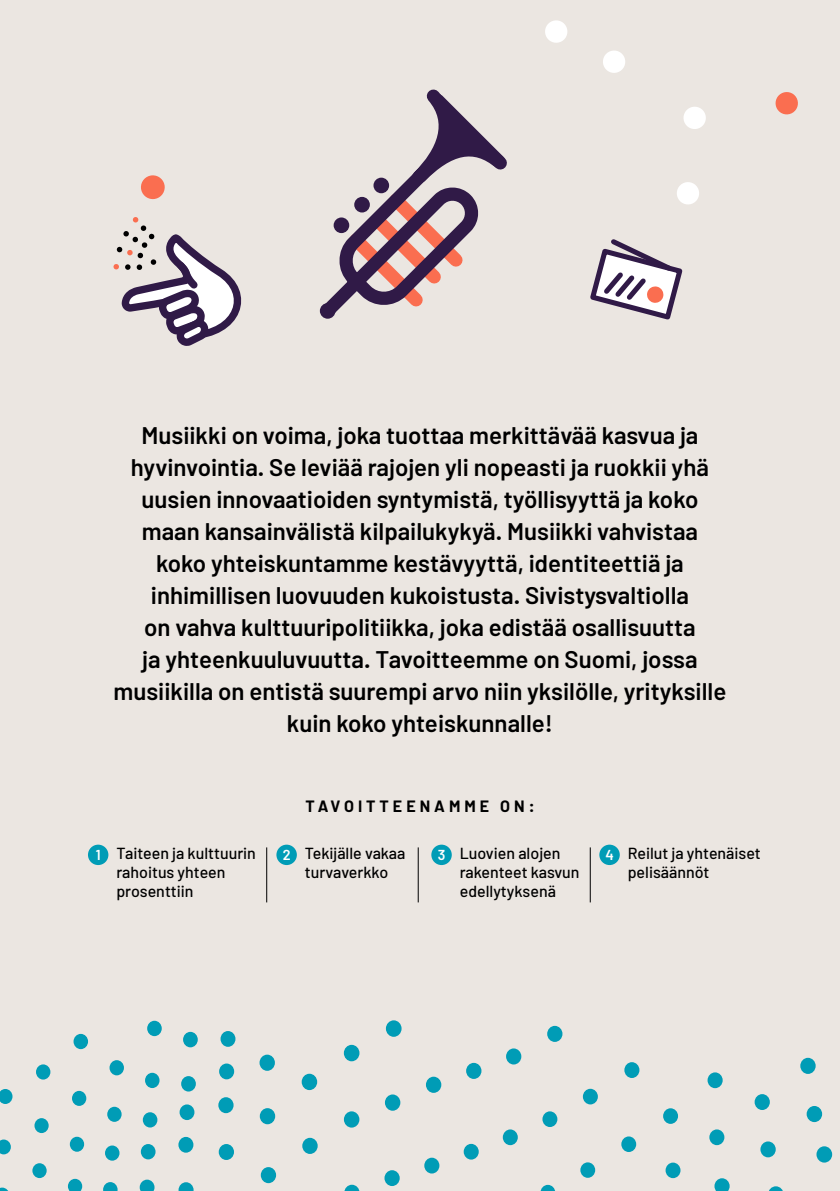
<style>
.page{position:relative;width:840px;height:1191px;background:#fff}
.page>*{position:absolute;margin:0;border:0;box-sizing:border-box;transform-origin:0 0}
.ingressi{font:600 24px/32px "Barlow";color:#000;text-align:center}
.t1{font:500 16px/19.2px "Barlow";color:#000}
.t2{font:700 16px "Barlow";letter-spacing:.25em;color:#000}
.t3{font:600 14.4px "Barlow";color:#fff}
</style>
<div class="page">
<div style="left:0;top:0;width:839px;height:1191px;background:#ebe6e1"></div>
<svg style="left:0;top:1187px;width:9px;height:4px"></svg>
<svg style="left:0;top:1139px;width:11px;height:15px"></svg>
<div style="left:34px;top:1118px;width:15px;height:15px;background:#009cb6;border-radius:50%"></div>
<div style="left:32px;top:1163px;width:15px;height:15px;background:#009cb6;border-radius:50%"></div>
<div style="left:72px;top:1090px;width:14px;height:15px;background:#009cb6;border-radius:50%"></div>
<div style="left:70px;top:1136px;width:14px;height:15px;background:#009cb6;border-radius:50%"></div>
<svg style="left:0;top:1089px;width:12px;height:15px"></svg>
<div style="left:36px;top:1064px;width:14px;height:15px;background:#009cb6;border-radius:50%"></div>
<svg style="left:68px;top:1178px;width:14px;height:13px"></svg>
<div style="left:107px;top:1106px;width:14px;height:15px;background:#009cb6;border-radius:50%"></div>
<div style="left:109px;top:1060px;width:15px;height:15px;background:#009cb6;border-radius:50%"></div>
<div style="left:73px;top:1034px;width:15px;height:15px;background:#009cb6;border-radius:50%"></div>
<div style="left:105px;top:1145px;width:14px;height:15px;background:#009cb6;border-radius:50%"></div>
<div style="left:145px;top:1072px;width:14px;height:16px;background:#009cb6;border-radius:50%"></div>
<div style="left:147px;top:1020px;width:15px;height:16px;background:#009cb6;border-radius:50%"></div>
<div style="left:143px;top:1112px;width:14px;height:15px;background:#009cb6;border-radius:50%"></div>
<svg style="left:103px;top:1182px;width:14px;height:9px"></svg>
<div style="left:183px;top:1031px;width:15px;height:16px;background:#009cb6;border-radius:50%"></div>
<div style="left:181px;top:1076px;width:15px;height:15px;background:#009cb6;border-radius:50%"></div>
<div style="left:141px;top:1144px;width:14px;height:15px;background:#009cb6;border-radius:50%"></div>
<div style="left:580px;top:1162px;width:15px;height:15px;background:#009cb6;border-radius:50%"></div>
<svg style="left:540px;top:1184px;width:15px;height:7px"></svg>
<div style="left:621px;top:1136px;width:14px;height:16px;background:#009cb6;border-radius:50%"></div>
<div style="left:662px;top:1108px;width:15px;height:15px;background:#009cb6;border-radius:50%"></div>
<div style="left:220px;top:1031px;width:15px;height:15px;background:#009cb6;border-radius:50%"></div>
<svg style="left:140px;top:1179px;width:14px;height:12px"></svg>
<div style="left:665px;top:1162px;width:15px;height:16px;background:#009cb6;border-radius:50%"></div>
<div style="left:179px;top:1104px;width:15px;height:16px;background:#009cb6;border-radius:50%"></div>
<div style="left:582px;top:1088px;width:15px;height:16px;background:#009cb6;border-radius:50%"></div>
<div style="left:542px;top:1111px;width:15px;height:16px;background:#009cb6;border-radius:50%"></div>
<div style="left:624px;top:1062px;width:15px;height:16px;background:#009cb6;border-radius:50%"></div>
<div style="left:707px;top:1072px;width:15px;height:16px;background:#009cb6;border-radius:50%"></div>
<div style="left:709px;top:1129px;width:15px;height:16px;background:#009cb6;border-radius:50%"></div>
<div style="left:502px;top:1129px;width:15px;height:16px;background:#009cb6;border-radius:50%"></div>
<div style="left:219px;top:1063px;width:15px;height:16px;background:#009cb6;border-radius:50%"></div>
<div style="left:463px;top:1143px;width:15px;height:16px;background:#009cb6;border-radius:50%"></div>
<div style="left:754px;top:1094px;width:15px;height:16px;background:#009cb6;border-radius:50%"></div>
<div style="left:178px;top:1136px;width:15px;height:16px;background:#009cb6;border-radius:50%"></div>
<svg style="left:714px;top:1178px;width:15px;height:13px"></svg>
<div style="left:424px;top:1157px;width:15px;height:16px;background:#009cb6;border-radius:50%"></div>
<svg style="left:178px;top:1182px;width:15px;height:9px"></svg>
<svg style="left:799px;top:1057px;width:16px;height:17px"></svg>
<div style="left:547px;top:1025px;width:15px;height:17px;background:#009cb6;border-radius:50%"></div>
<div style="left:506px;top:1048px;width:15px;height:16px;background:#009cb6;border-radius:50%"></div>
<div style="left:760px;top:1141px;width:15px;height:16px;background:#009cb6;border-radius:50%"></div>
<div style="left:218px;top:1097px;width:15px;height:16px;background:#009cb6;border-radius:50%"></div>
<div style="left:384px;top:1170px;width:15px;height:16px;background:#009cb6;border-radius:50%"></div>
<div style="left:466px;top:1062px;width:15px;height:17px;background:#009cb6;border-radius:50%"></div>
<div style="left:806px;top:1106px;width:15px;height:16px;background:#009cb6;border-radius:50%"></div>
<div style="left:218px;top:1144px;width:16px;height:16px;background:#009cb6;border-radius:50%"></div>
<svg style="left:344px;top:1184px;width:15px;height:7px"></svg>
<svg style="left:769px;top:1186px;width:14px;height:5px"></svg>
<div style="left:425px;top:1076px;width:16px;height:16px;background:#009cb6;border-radius:50%"></div>
<div style="left:259px;top:1054px;width:16px;height:16px;background:#009cb6;border-radius:50%"></div>
<div style="left:261px;top:1167px;width:15px;height:16px;background:#009cb6;border-radius:50%"></div>
<div style="left:385px;top:1094px;width:15px;height:16px;background:#009cb6;border-radius:50%"></div>
<div style="left:260px;top:1108px;width:15px;height:16px;background:#009cb6;border-radius:50%"></div>
<div style="left:302px;top:1137px;width:15px;height:17px;background:#009cb6;border-radius:50%"></div>
<div style="left:344px;top:1111px;width:15px;height:16px;background:#009cb6;border-radius:50%"></div>
<div style="left:816px;top:1146px;width:15px;height:16px;background:#009cb6;border-radius:50%"></div>
<div style="left:301px;top:1073px;width:16px;height:17px;background:#009cb6;border-radius:50%"></div>
<div style="left:343px;top:1044px;width:16px;height:17px;background:#009cb6;border-radius:50%"></div>
<div style="left:385px;top:1020px;width:16px;height:16px;background:#009cb6;border-radius:50%"></div>
<svg style="left:775px;top:92px;width:23px;height:23px"></svg>
<svg style="left:677px;top:182px;width:22px;height:23px"></svg>
<svg style="left:545px;top:20px;width:23px;height:23px"></svg>
<svg style="left:603px;top:50px;width:22px;height:23px"></svg>
<svg style="left:683px;top:107px;width:23px;height:22px"></svg>
<svg style="left:590px;top:239px;width:93px;height:81px"></svg>
<svg style="left:113px;top:217px;width:129px;height:129px"></svg>
<div style="left:140px;top:175px;width:25px;height:24px;background:#fa6e50;border-radius:50%"></div>
<svg style="left:319px;top:89px;width:188px;height:230px"></svg>
<div style="left:320px;top:303px;width:15px;height:16px;background:#301a47;border-radius:50%"></div>
<div style="left:333px;top:217px;width:16px;height:16px;background:#301a47;border-radius:50%"></div>
<div style="left:354px;top:197px;width:15px;height:15px;background:#301a47;border-radius:50%"></div>
<div style="left:373px;top:178px;width:16px;height:15px;background:#301a47;border-radius:50%"></div>
<div style="left:88px;top:844px;width:20px;height:21px;background:#009cb6;border-radius:50%"></div>
<div style="left:276px;top:844px;width:21px;height:21px;background:#009cb6;border-radius:50%"></div>
<div style="left:431px;top:844px;width:20px;height:21px;background:#009cb6;border-radius:50%"></div>
<div style="left:599px;top:844px;width:20px;height:21px;background:#009cb6;border-radius:50%"></div>
<hr style="left:266px;top:847px;width:1px;height:55px;background:#000">
<hr style="left:417px;top:847px;width:1px;height:55px;background:#000">
<hr style="left:589px;top:847px;width:1px;height:55px;background:#000">
<p class="ingressi" style="left:113px;top:419px;width:614px">Musiikki on voima, joka tuottaa merkittävää kasvua ja hyvinvointia. Se leviää rajojen yli nopeasti ja ruokkii yhä uusien innovaatioiden syntymistä, työllisyyttä ja koko maan kansainvälistä kilpailukykyä. Musiikki vahvistaa<br>koko yhteiskuntamme kestävyyttä, identiteettiä ja inhimillisen luovuuden kukoistusta. Sivistysvaltiolla<br>on vahva kulttuuripolitiikka, joka edistää osallisuutta<br>ja yhteenkuuluvuutta. Tavoitteemme on Suomi, jossa musiikilla on entistä suurempi arvo niin yksilölle, yrityksille kuin koko yhteiskunnalle!</p>
<p class="t2" style="left:305px;top:796px;width:230px">TAVOITTEENAMME ON:</p>
<p class="t3" style="left:96px;top:845px;width:6px">1</p>
<p class="t1" style="left:116px;top:843px;width:141px">Taiteen ja kulttuurin rahoitus yhteen prosenttiin</p>
<p class="t3" style="left:282px;top:845px;width:9px">2</p>
<p class="t1" style="left:304px;top:843px;width:102px">Tekijälle vakaa turvaverkko</p>
<p class="t3" style="left:437px;top:845px;width:9px">3</p>
<p class="t1" style="left:459px;top:843px;width:121px">Luovien alojen rakenteet kasvun edellytyksenä</p>
<p class="t3" style="left:605px;top:845px;width:10px">4</p>
<p class="t1" style="left:627px;top:843px;width:134px">Reilut ja yhtenäiset pelisäännöt</p>
</div>
